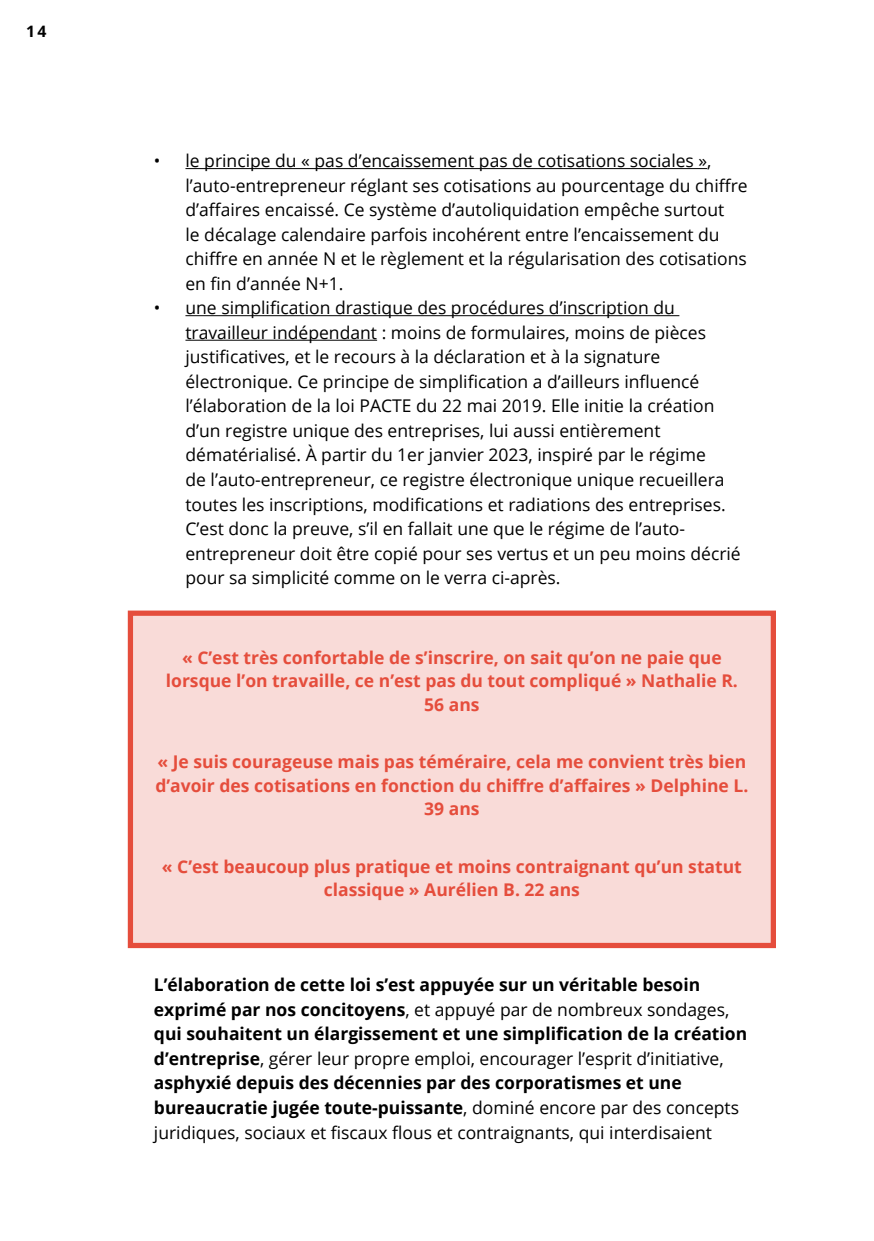
<style>
.page{position:relative;width:874px;height:1241px;background:#fff}
.page>*{position:absolute;margin:0;border:0;box-sizing:border-box;transform-origin:0 0}
.t1{font:17.5px/24.5px "Open Sans";color:#000}
.t2{font:700 17.5px/24.5px "Open Sans";color:#000}
.t3{font:700 17.5px/23.6px "Open Sans";color:#e54d3c;text-align:center}
.t4{font:700 15.75px "Open Sans";color:#000}
.s1{font-weight:400}
</style>
<div class="page">
<hr style="left:185px;top:168px;width:521px;height:1px;background:#000">
<hr style="left:185px;top:315px;width:494px;height:1px;background:#000">
<hr style="left:185px;top:340px;width:192px;height:1px;background:#000">
<div style="left:128px;top:610px;width:647px;height:337px;background:#f9dbd8;border:5px solid #e54d3c"></div>
<p class="t4" style="left:26px;top:21px;width:22px">14</p>
<p class="t1" style="left:185px;top:148px;width:563px;text-indent:-31px">• le principe du « pas d’encaissement pas de cotisations sociales », l’auto-entrepreneur réglant ses cotisations au pourcentage du chiffre d’affaires encaissé. Ce système d’autoliquidation empêche surtout<br>le décalage calendaire parfois incohérent entre l’encaissement du chiffre en année N et le règlement et la régularisation des cotisations en fin d’année N+1.</p>
<p class="t1" style="left:185px;top:295px;width:556px;text-indent:-32px">• une simplification drastique des procédures d’inscription du travailleur indépendant : moins de formulaires, moins de pièces justificatives, et le recours à la déclaration et à la signature électronique. Ce principe de simplification a d’ailleurs influencé l’élaboration de la loi PACTE du 22 mai 2019. Elle initie la création d’un registre unique des entreprises, lui aussi entièrement dématérialisé. À partir du 1er janvier 2023, inspiré par le régime<br>de l’auto-entrepreneur, ce registre électronique unique recueillera toutes les inscriptions, modifications et radiations des entreprises.<br>C’est donc la preuve, s’il en fallait une que le régime de l’auto&shy;entrepreneur doit être copié pour ses vertus et un peu moins décrié pour sa simplicité comme on le verra ci-après.</p>
<p class="t3" style="left:166px;top:645px;width:573px">« C’est très confortable de s’inscrire, on sait qu’on ne paie que lorsque l’on travaille, ce n’est pas du tout compliqué » Nathalie R.<br>56 ans</p>
<p class="t3" style="left:155px;top:749px;width:594px">« Je suis courageuse mais pas téméraire, cela me convient très bien d’avoir des cotisations en fonction du chiffre d’affaires » Delphine L.<br>39 ans</p>
<p class="t3" style="left:162px;top:853px;width:581px">« C’est beaucoup plus pratique et moins contraignant qu’un statut classique » Aurélien B. 22 ans</p>
<p class="t2" style="left:154px;top:972px;width:594px">L’élaboration de cette loi s’est appuyée sur un véritable besoin exprimé par nos concitoyens<span class="s1">, et appuyé par de nombreux sondages, </span>qui souhaitent un élargissement et une simplification de la création d’entreprise<span class="s1">, gérer leur propre emploi, encourager l’esprit d’initiative, </span>asphyxié depuis des décennies par des corporatismes et une bureaucratie jugée toute-puissante<span class="s1">, dominé encore par des concepts juridiques, sociaux et fiscaux flous et contraignants, qui interdisaient</span></p>
</div>
